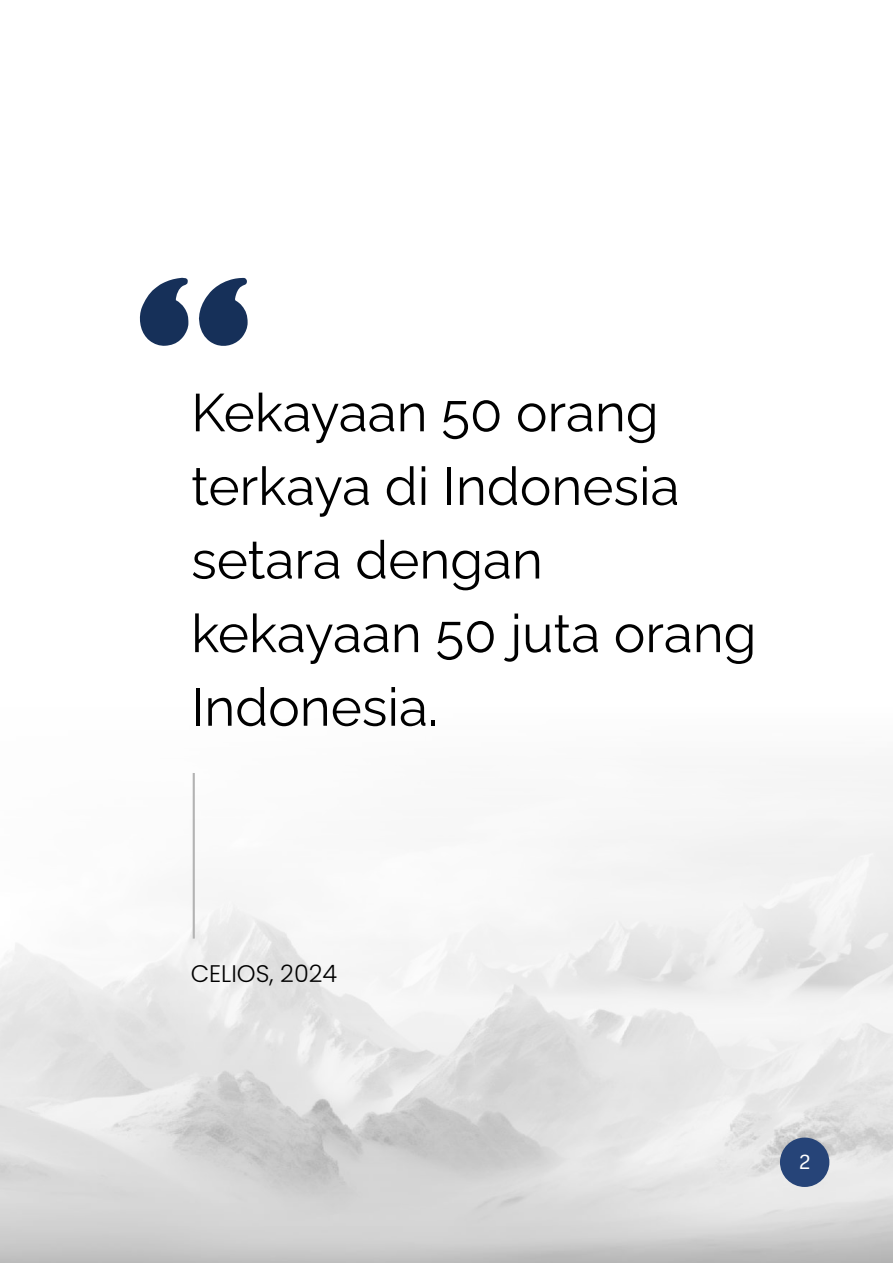
<style>
.page{position:relative;width:893px;height:1263px;background:#fff}
.page>*{position:absolute;margin:0;border:0;box-sizing:border-box;transform-origin:0 0}
.t1{font:53.1px/73.7px "Raleway";color:#000}
.t2{font:300 24px "Poppins";color:#000}
.t3{font:21px "Oscine Trial";color:#fff}
</style>
<div class="page">
<img style="left:0;top:773px;width:892px;height:490px">
<div style="left:780px;top:1137px;width:49px;height:50px;background:#264478;border-radius:50%"></div>
<svg style="left:199px;top:278px;width:49px;height:68px"></svg>
<svg style="left:139px;top:277px;width:49px;height:69px"></svg>
<hr style="left:193px;top:773px;width:2px;height:165px;background:#b3b3b3">
<p class="t1" style="left:191px;top:376px;width:567px">Kekayaan 50 orang terkaya di Indonesia setara dengan kekayaan 50 juta orang<br>Indonesia.</p>
<p class="t2" style="left:191px;top:956px;width:148px">CELIOS, 2024</p>
<p class="t3" style="left:799px;top:1154px;width:12px">2</p>
</div>
